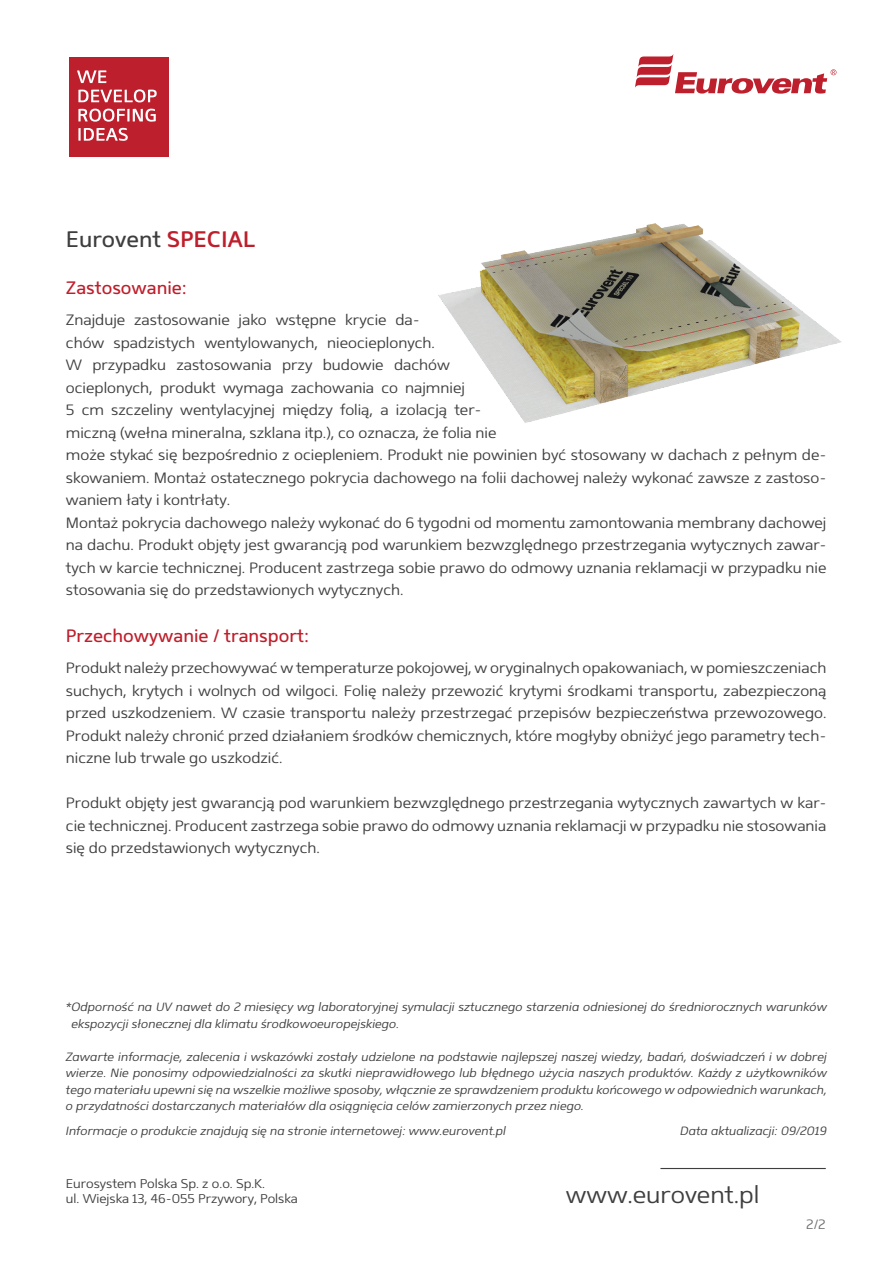
<style>
.page{position:relative;width:893px;height:1263px;background:#fff}
.page>*{position:absolute;margin:0;border:0;box-sizing:border-box;transform-origin:0 0}
.t1{font:300 24px "Mentone";color:#3e3e3f}
.t2{font:22.5px "Mentone";color:#3e3e3f}
.t3{font:18px "Mentone";color:#be1f2c}
.t4{font:300 15px/22.5px "Mentone";color:#3e3e3f;text-align:justify}
.t5{font:300 13.5px "Mentone";color:#6c6d70}
.t6{font:300 12.75px/15.3px "Mentone";color:#3e3e3f}
.t7{font:italic 300 12px/16.5px "Mentone";color:#3e3e3f}
.s1{font-weight:600;color:#be1f2c}
</style>
<div class="page">
<svg style="left:69px;top:57px;width:100px;height:100px;background:#c63b47"></svg>
<svg style="left:635px;top:54px;width:201px;height:40px"></svg>
<hr style="left:660px;top:1168px;width:166px;height:1px;background:#3e3e3f">
<img style="left:438px;top:223px;width:403px;height:200px">
<h2 class="t2" style="left:66px;top:226px;width:191px">Eurovent <span class="s1">SPECIAL</span></h2>
<p class="t3" style="left:66px;top:277px;width:123px">Zastosowanie:</p>
<p class="t4" style="left:66px;top:309px;width:762px;text-align:left">Znajduje zastosowanie jako wstępne krycie da-<br>chów spadzistych wentylowanych, nieocieplonych.<br>W przypadku zastosowania przy budowie dachów<br>ocieplonych, produkt wymaga zachowania co najmniej<br>5 cm szczeliny wentylacyjnej między folią, a izolacją ter-<br>miczną (wełna mineralna, szklana itp.), co oznacza, że folia nie<br>może stykać się bezpośrednio z ociepleniem. Produkt nie powinien być stosowany w dachach z pełnym de&shy;skowaniem. Montaż ostatecznego pokrycia dachowego na folii dachowej należy wykonać zawsze z zastoso&shy;waniem łaty i kontrłaty.<br>Montaż pokrycia dachowego należy wykonać do 6 tygodni od momentu zamontowania membrany dachowej na dachu. Produkt objęty jest gwarancją pod warunkiem bezwzględnego przestrzegania wytycznych zawar&shy;tych w karcie technicznej. Producent zastrzega sobie prawo do odmowy uznania reklamacji w przypadku nie stosowania się do przedstawionych wytycznych.</p>
<p class="t3" style="left:66px;top:625px;width:245px">Przechowywanie / transport:</p>
<p class="t4" style="left:66px;top:657px;width:762px">Produkt należy przechowywać w temperaturze pokojowej, w oryginalnych opakowaniach, w pomieszczeniach suchych, krytych i wolnych od wilgoci. Folię należy przewozić krytymi środkami transportu, zabezpieczoną przed uszkodzeniem. W czasie transportu należy przestrzegać przepisów bezpieczeństwa przewozowego.<br>Produkt należy chronić przed działaniem środków chemicznych, które mogłyby obniżyć jego parametry tech&shy;niczne lub trwale go uszkodzić.</p>
<p class="t4" style="left:66px;top:792px;width:762px">Produkt objęty jest gwarancją pod warunkiem bezwzględnego przestrzegania wytycznych zawartych w kar&shy;cie technicznej. Producent zastrzega sobie prawo do odmowy uznania reklamacji w przypadku nie stosowania się do przedstawionych wytycznych.</p>
<p class="t7" style="left:71px;top:999px;width:757px;text-indent:-6px">*Odporność na UV nawet do 2 miesięcy wg laboratoryjnej symulacji sztucznego starzenia odniesionej do średniorocznych warunków ekspozycji słonecznej dla klimatu środkowoeuropejskiego.</p>
<p class="t7" style="left:66px;top:1048px;width:763px;text-align:justify">Zawarte informacje, zalecenia i wskazówki zostały udzielone na podstawie najlepszej naszej wiedzy, badań, doświadczeń i w dobrej wierze. Nie ponosimy odpowiedzialności za skutki nieprawidłowego lub błędnego użycia naszych produktów. Każdy z użytkowników tego materiału upewni się na wszelkie możliwe sposoby, włącznie ze sprawdzeniem produktu końcowego w odpowiednich warunkach, o przydatności dostarczanych materiałów dla osiągnięcia celów zamierzonych przez niego.</p>
<p class="t7" style="left:66px;top:1123px;width:442px">Informacje o produkcie znajdują się na stronie internetowej: www.eurovent.pl</p>
<p class="t7" style="left:680px;top:1123px;width:148px">Data aktualizacji: 09/2019</p>
<p class="t6" style="left:66px;top:1176px;width:233px">Eurosystem Polska Sp. z o.o. Sp.K.<br>ul. Wiejska 13, 46-055 Przywory, Polska</p>
<h1 class="t1" style="left:566px;top:1181px;width:195px">www.eurovent.pl</h1>
<p class="t5" style="left:806px;top:1216px;width:21px">2/2</p>
</div>
